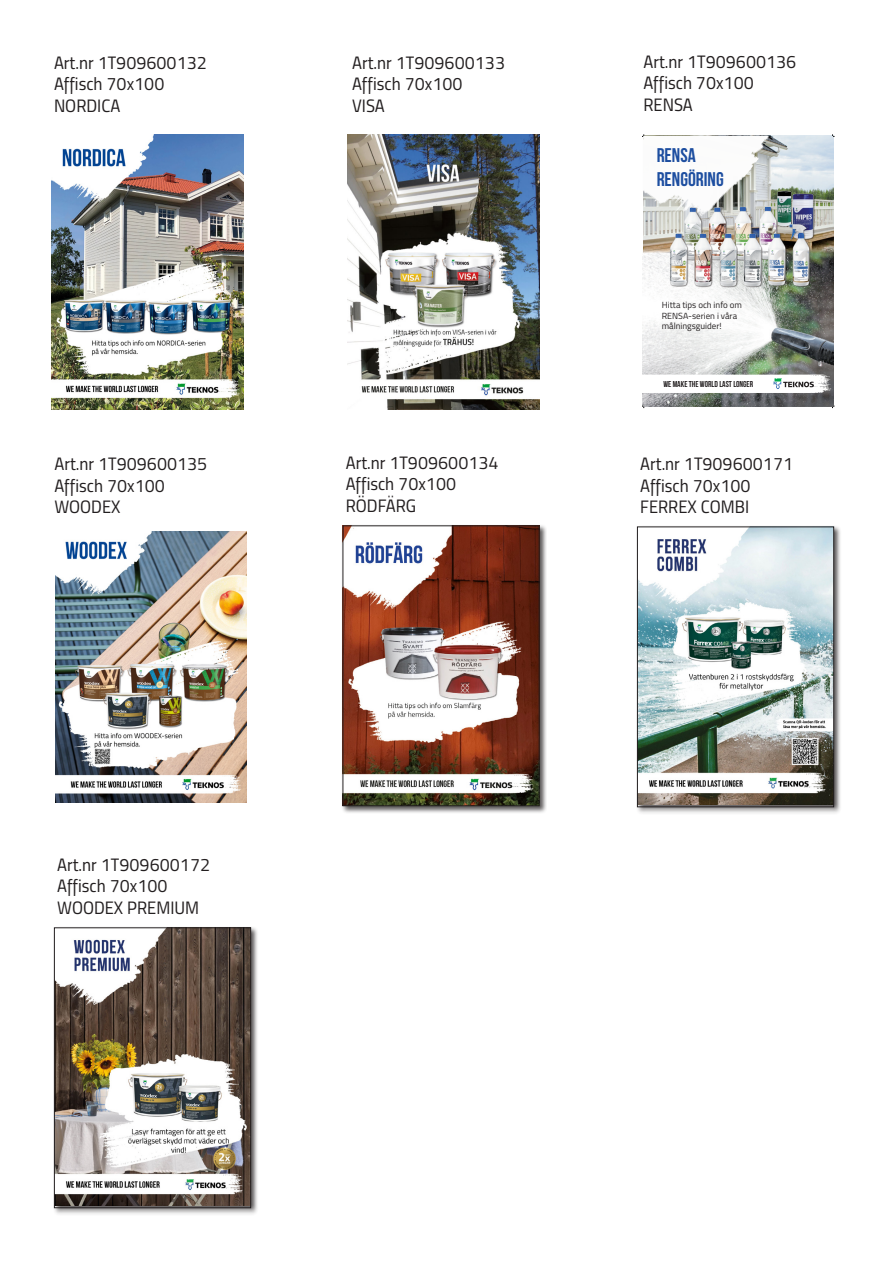
<style>
.page{position:relative;width:893px;height:1263px;background:#fff}
.page>*{position:absolute;margin:0;border:0;box-sizing:border-box;transform-origin:0 0}
.t1{font:700 19.8px/23.7px "Bebas Neue";color:#1d4ea0}
.t2{font:18px/21.6px "Titillium Regular Upright";color:#231f20}
.t3{font:8.85px/10.6px "Titillium";color:#231f20}
.t4{font:700 8.55px "Bebas Neue";color:#231f20}
</style>
<div class="page">
<div style="left:341px;top:524px;width:206px;height:290px;background:#231f20;opacity:.75"></div>
<img style="left:345px;top:527px;width:193px;height:277px">
<div style="left:343px;top:525px;width:197px;height:281px;border:1px solid #231f20"></div>
<img style="left:56px;top:531px;width:191px;height:271px">
<img style="left:51px;top:134px;width:192px;height:275px">
<img style="left:347px;top:134px;width:192px;height:275px">
<img style="left:643px;top:136px;width:190px;height:111px">
<img style="left:643px;top:247px;width:190px;height:160px">
<img style="left:777px;top:186px;width:30px;height:37px">
<img style="left:791px;top:188px;width:31px;height:56px">
<img style="left:777px;top:197px;width:1px;height:26px">
<img style="left:738px;top:233px;width:2px;height:34px">
<img style="left:740px;top:223px;width:53px;height:72px">
<img style="left:786px;top:223px;width:28px;height:65px">
<div style="left:744px;top:234px;width:19px;height:54px;background:#231f20;opacity:.75"></div>
<img style="left:643px;top:136px;width:134px;height:97px">
<img style="left:702px;top:197px;width:26px;height:72px">
<img style="left:683px;top:204px;width:21px;height:25px">
<img style="left:692px;top:224px;width:22px;height:65px">
<img style="left:665px;top:229px;width:27px;height:59px">
<img style="left:717px;top:231px;width:21px;height:57px">
<svg style="left:643px;top:374px;width:188px;height:19px"></svg>
<div style="left:636px;top:525px;width:205px;height:290px;background:#231f20;opacity:.75"></div>
<img style="left:639px;top:528px;width:193px;height:276px">
<div style="left:637px;top:526px;width:197px;height:281px;border:1px solid #231f20"></div>
<div style="left:53px;top:926px;width:205px;height:289px;background:#231f20;opacity:.75"></div>
<img style="left:56px;top:929px;width:193px;height:276px">
<div style="left:54px;top:927px;width:197px;height:281px;border:1px solid #231f20"></div>
<p class="t2" style="left:54px;top:51px;width:154px">Art.nr 1T909600132<br>Affisch 70x100</p>
<p class="t2" style="left:54px;top:94px;width:68px">NORDICA</p>
<p class="t2" style="left:54px;top:452px;width:154px">Art.nr 1T909600135</p>
<p class="t2" style="left:54px;top:473px;width:112px">Affisch 70x100</p>
<p class="t2" style="left:54px;top:495px;width:68px">WOODEX</p>
<p class="t2" style="left:352px;top:51px;width:154px">Art.nr 1T909600133</p>
<p class="t2" style="left:352px;top:72px;width:112px">Affisch 70x100</p>
<p class="t2" style="left:352px;top:94px;width:34px">VISA</p>
<p class="t2" style="left:346px;top:451px;width:154px">Art.nr 1T909600134</p>
<p class="t2" style="left:346px;top:472px;width:112px">Affisch 70x100</p>
<p class="t2" style="left:346px;top:494px;width:72px">RÖDFÄRG</p>
<p class="t2" style="left:643px;top:49px;width:154px">Art.nr 1T909600136</p>
<p class="t2" style="left:643px;top:71px;width:112px">Affisch 70x100</p>
<p class="t2" style="left:643px;top:93px;width:51px">RENSA</p>
<p class="t1" style="left:657px;top:143px;width:69px">RENSA<br>RENGÖRING</p>
<p class="t3" style="left:662px;top:299px;width:82px">Hitta tips och info om<br>RENSA-serien i våra målningsguider!</p>
<p class="t4" style="left:663px;top:379px;width:91px">WE MAKE THE WORLD LAST LONGER</p>
<p class="t2" style="left:640px;top:452px;width:154px">Art.nr 1T909600171</p>
<p class="t2" style="left:640px;top:473px;width:112px">Affisch 70x100</p>
<p class="t2" style="left:640px;top:495px;width:110px">FERREX COMBI</p>
<p class="t2" style="left:57px;top:853px;width:154px">Art.nr 1T909600172</p>
<p class="t2" style="left:57px;top:874px;width:112px">Affisch 70x100</p>
<p class="t2" style="left:57px;top:896px;width:144px">WOODEX PREMIUM</p>
</div>
